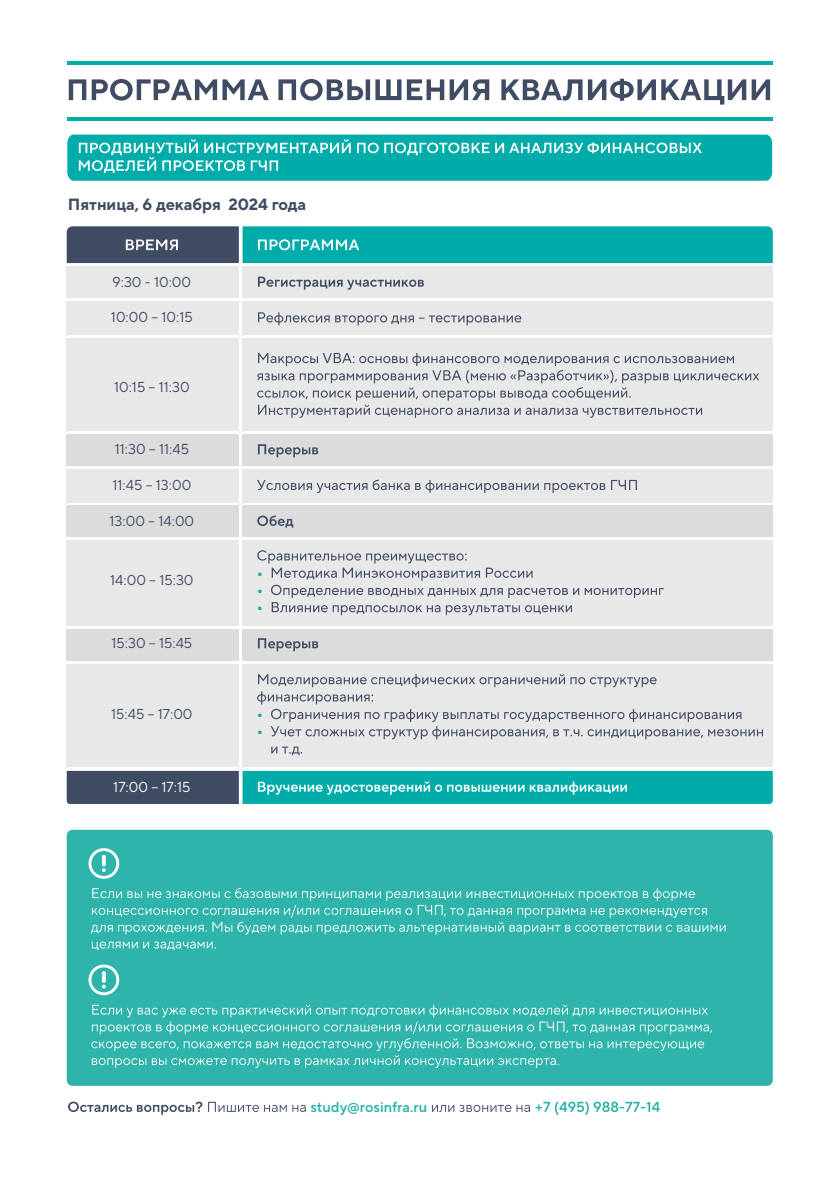
<style>
.page{position:relative;width:840px;height:1191px;background:#fff}
.page>*{position:absolute;margin:0;border:0;box-sizing:border-box;transform-origin:0 0}
.t1{font:700 16.2px "TT Rosinfra";color:#404b64}
.t2{font:14.4px "TT Rosinfra";color:#404b64}
.t3{font:14.4px "TT Rosinfra Dm Bd";color:#2eb4aa}
.t4{font:14.4px "TT Rosinfra";color:#fff}
.t5{font:700 14.4px/17.2px "TT Rosinfra";color:#00aca9;text-align:justify}
</style>
<div class="page">
<div style="left:67px;top:829px;width:705px;height:256px;background:#2eb4aa;border-radius:6px"></div>
<svg style="left:88px;top:848px;width:31px;height:31px"></svg>
<svg style="left:88px;top:964px;width:31px;height:31px"></svg>
<div style="left:67px;top:267px;width:172px;height:31px;background:#e8e8e8"></div>
<div style="left:67px;top:629px;width:172px;height:31px;background:#dcdcdc"></div>
<div style="left:67px;top:434px;width:172px;height:31px;background:#dcdcdc"></div>
<div style="left:67px;top:301px;width:172px;height:34px;background:#e8e8e8"></div>
<div style="left:67px;top:338px;width:172px;height:93px;background:#e8e8e8"></div>
<div style="left:242px;top:629px;width:530px;height:31px;background:#dcdbdb"></div>
<div style="left:242px;top:434px;width:530px;height:31px;background:#dcdcdc"></div>
<div style="left:242px;top:338px;width:530px;height:93px;background:#e8e8e8"></div>
<div style="left:67px;top:540px;width:172px;height:85px;background:#e8e8e8"></div>
<div style="left:242px;top:540px;width:530px;height:85px;background:#e8e8e8"></div>
<svg style="left:69px;top:79px;width:700px;height:26px"></svg>
<div style="left:242px;top:267px;width:530px;height:31px;background:#e8e8e8"></div>
<div style="left:242px;top:301px;width:530px;height:33px;background:#e8e8e8"></div>
<svg style="left:67px;top:226px;width:705px;height:37px"></svg>
<svg style="left:258px;top:277px;width:165px;height:13px"></svg>
<svg style="left:258px;top:312px;width:263px;height:13px"></svg>
<hr style="left:67px;top:117px;width:705px;height:3px;background:#00aca9">
<hr style="left:67px;top:62px;width:705px;height:3px;background:#00aca9">
<div style="left:242px;top:469px;width:530px;height:33px;background:#e8e8e8"></div>
<svg style="left:67px;top:771px;width:705px;height:33px"></svg>
<svg style="left:257px;top:479px;width:379px;height:14px"></svg>
<svg style="left:257px;top:353px;width:501px;height:65px"></svg>
<div style="left:67px;top:469px;width:172px;height:33px;background:#e8e8e8"></div>
<svg style="left:257px;top:550px;width:406px;height:65px"></svg>
<svg style="left:258px;top:638px;width:60px;height:13px"></svg>
<svg style="left:258px;top:444px;width:60px;height:13px"></svg>
<div style="left:67px;top:664px;width:172px;height:103px;background:#e8e8e8"></div>
<div style="left:242px;top:664px;width:530px;height:103px;background:#e8e8e8"></div>
<svg style="left:257px;top:674px;width:505px;height:65px"></svg>
<svg style="left:271px;top:746px;width:31px;height:9px"></svg>
<div style="left:67px;top:506px;width:172px;height:31px;background:#dcdcdc"></div>
<div style="left:242px;top:506px;width:530px;height:31px;background:#dcdcdc"></div>
<svg style="left:257px;top:515px;width:36px;height:12px"></svg>
<svg style="left:67px;top:135px;width:704px;height:46px"></svg>
<svg style="left:91px;top:887px;width:634px;height:47px"></svg>
<svg style="left:92px;top:941px;width:124px;height:9px"></svg>
<svg style="left:91px;top:1004px;width:621px;height:64px"></svg>
<svg style="left:68px;top:1101px;width:134px;height:13px"></svg>
<svg style="left:208px;top:1101px;width:97px;height:11px"></svg>
<svg style="left:431px;top:1104px;width:98px;height:8px"></svg>
<svg style="left:535px;top:1101px;width:124px;height:14px"></svg>
<p class="t1" style="left:68px;top:192px;width:240px">Пятница, 6 декабря 2024 года</p>
<p class="t2" style="left:113px;top:271px;width:80px">9:30 - 10:00</p>
<p class="t2" style="left:111px;top:307px;width:83px">10:00 – 10:15</p>
<p class="t2" style="left:114px;top:376px;width:77px">10:15 – 11:30</p>
<p class="t2" style="left:115px;top:439px;width:76px">11:30 – 11:45</p>
<p class="t2" style="left:112px;top:474px;width:80px">11:45 – 13:00</p>
<p class="t2" style="left:109px;top:510px;width:86px">13:00 – 14:00</p>
<p class="t2" style="left:110px;top:569px;width:85px">14:00 – 15:30</p>
<p class="t2" style="left:111px;top:633px;width:82px">15:30 – 15:45</p>
<p class="t2" style="left:111px;top:703px;width:83px">15:45 – 17:00</p>
<p class="t4" style="left:113px;top:776px;width:79px">17:00 – 17:15</p>
<p class="t5" style="left:256px;top:564px;width:8px">• • •</p>
<p class="t5" style="left:256px;top:705px;width:8px">• •</p>
<p class="t3" style="left:310px;top:1096px;width:118px">study@rosinfra.ru</p>
</div>
